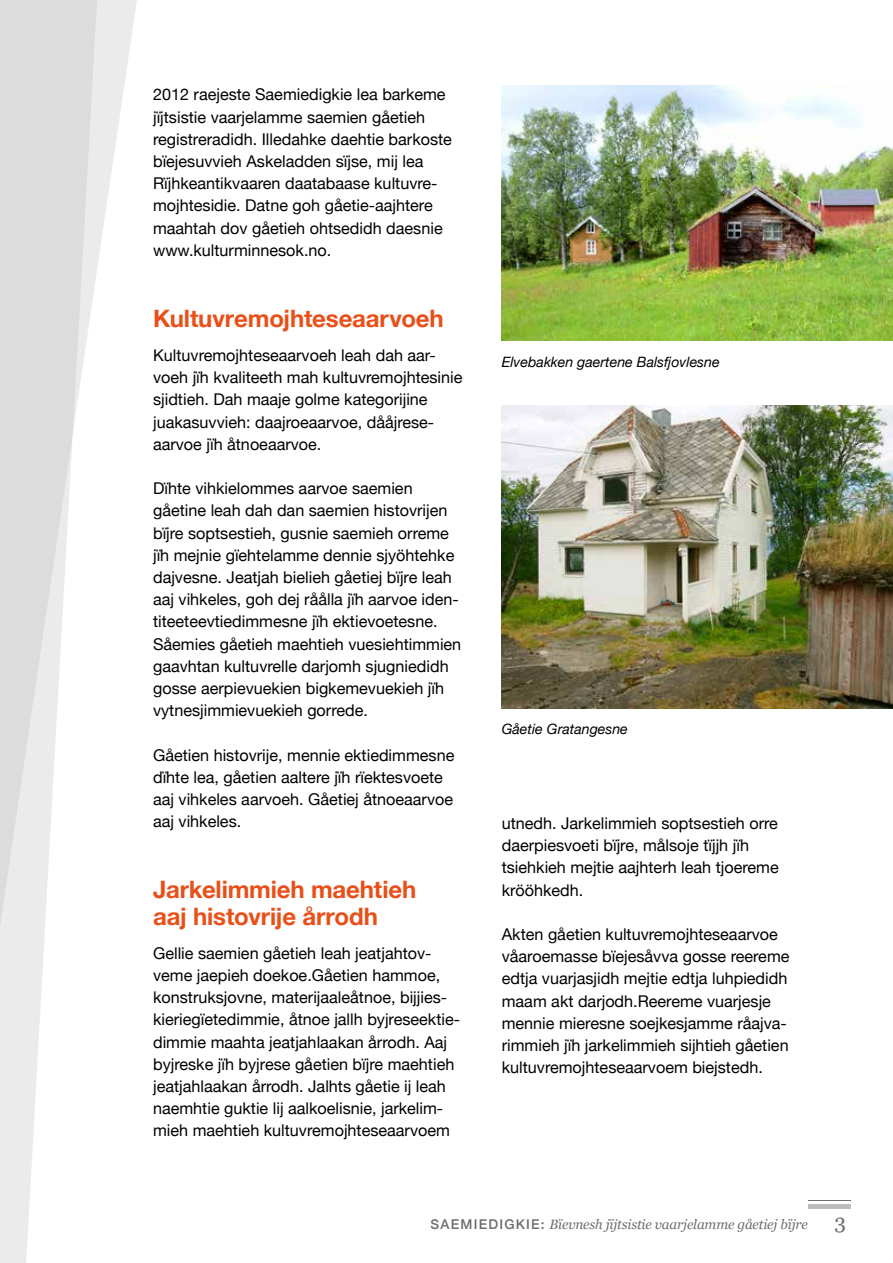
<style>
.page{position:relative;width:893px;height:1263px;background:#fff}
.page>*{position:absolute;margin:0;border:0;box-sizing:border-box;transform-origin:0 0}
.t1{font:700 24px/26.5px "Helvetica Neue";letter-spacing:-.005em;color:#e94f18}
.t2{font:21px "Georgia";color:#6e6e6e}
.t3{font:16.2px/22.2px "Helvetica Neue";color:#000}
.t4{font:italic 14.25px "Helvetica Neue";color:#000}
.t5{font:italic 13.5px "Georgia";letter-spacing:-.01em;color:#6e6e6e}
.s1{font-family:"Helvetica Neue";font-weight:500;font-style:normal}
</style>
<div class="page">
<hr style="left:808px;top:1200px;width:42px;height:1px;background:#6e6e6e">
<hr style="left:808px;top:1204px;width:42px;height:4px;background:#bbbcbc">
<img style="left:502px;top:85px;width:391px;height:255px">
<img style="left:502px;top:405px;width:391px;height:303px">
<svg style="left:98px;top:0;width:39px;height:260px;fill:#efefef"></svg>
<svg style="left:0;top:0;width:98px;height:1263px"></svg>
<p class="t3" style="left:153px;top:85px;width:300px">2012 raejeste Saemiedigkie lea barkeme jïjtsistie vaarjelamme saemien gåetieh registreradidh. Illedahke daehtie barkoste bïejesuvvieh Askeladden sïjse, mij lea Rïjhkeantikvaaren daatabaase kultuvre&shy;mojhtesidie. Datne goh gåetie-aajhtere maahtah dov gåetieh ohtsedidh daesnie www.kulturminnesok.no.</p>
<h1 class="t1" style="left:153px;top:306px;width:292px">Kultuvremojhteseaarvoeh</h1>
<p class="t3" style="left:153px;top:345px;width:311px">Kultuvremojhteseaarvoeh leah dah aar&shy;voeh jïh kvaliteeth mah kultuvremojhtesinie sjidtieh. Dah maaje golme kategorijine juakasuvvieh: daajroeaarvoe, dååjrese&shy;aarvoe jïh åtnoeaarvoe.</p>
<p class="t3" style="left:153px;top:478px;width:310px">Dïhte vihkielommes aarvoe saemien gåetine leah dah dan saemien histovrijen bïjre soptsestieh, gusnie saemieh orreme jïh mejnie gïehtelamme dennie sjyöhtehke dajvesne. Jeatjah bielieh gåetiej bïjre leah aaj vihkeles, goh dej råålla jïh aarvoe iden&shy;titeeteevtiedimmesne jïh ektievoetesne.<br>Såemies gåetieh maehtieh vuesiehtimmien gaavhtan kultuvrelle darjomh sjugniedidh gosse aerpievuekien bigkemevuekieh jïh vytnesjimmievuekieh gorrede.</p>
<p class="t3" style="left:153px;top:745px;width:303px">Gåetien histovrije, mennie ektiedimmesne dïhte lea, gåetien aaltere jïh rïektesvoete aaj vihkeles aarvoeh. Gåetiej åtnoeaarvoe aaj vihkeles.</p>
<h1 class="t1" style="left:153px;top:877px;width:265px">Jarkelimmieh maehtieh aaj histovrije årrodh</h1>
<p class="t3" style="left:153px;top:943px;width:308px">Gellie saemien gåetieh leah jeatjahtov&shy;veme jaepieh doekoe.Gåetien hammoe, konstruksjovne, materijaaleåtnoe, bijjies&shy;kieriegïetedimmie, åtnoe jallh byjreseektie&shy;dimmie maahta jeatjahlaakan årrodh. Aaj byjreske jïh byjrese gåetien bïjre maehtieh jeatjahlaakan årrodh. Jalhts gåetie ij leah naemhtie guktie lij aalkoelisnie, jarkelim&shy;mieh maehtieh kultuvremojhteseaarvoem</p>
<p class="t4" style="left:502px;top:351px;width:219px">Elvebakken gaertene Balsfjovlesne</p>
<p class="t4" style="left:502px;top:719px;width:128px">Gåetie Gratangesne</p>
<p class="t3" style="left:502px;top:813px;width:278px">utnedh. Jarkelimmieh soptsestieh orre daerpiesvoeti bïjre, målsoje tïjjh jïh tsiehkieh mejtie aajhterh leah tjoereme krööhkedh.</p>
<p class="t3" style="left:502px;top:924px;width:289px">Akten gåetien kultuvremojhteseaarvoe våaroemasse bïejesåvva gosse reereme edtja vuarjasjidh mejtie edtja luhpiedidh maam akt darjodh.Reereme vuarjesje mennie mieresne soejkesjamme råajva&shy;rimmieh jïh jarkelimmieh sijhtieh gåetien kultuvremojhteseaarvoem biejstedh.</p>
<p class="t5" style="left:431px;top:1214px;width:379px"><span class="s1">SAEMIEDIGKIE:</span> Bïevnesh jïjtsistie vaarjelamme gåetiej bïjre</p>
<p class="t2" style="left:835px;top:1206px;width:13px">3</p>
</div>
